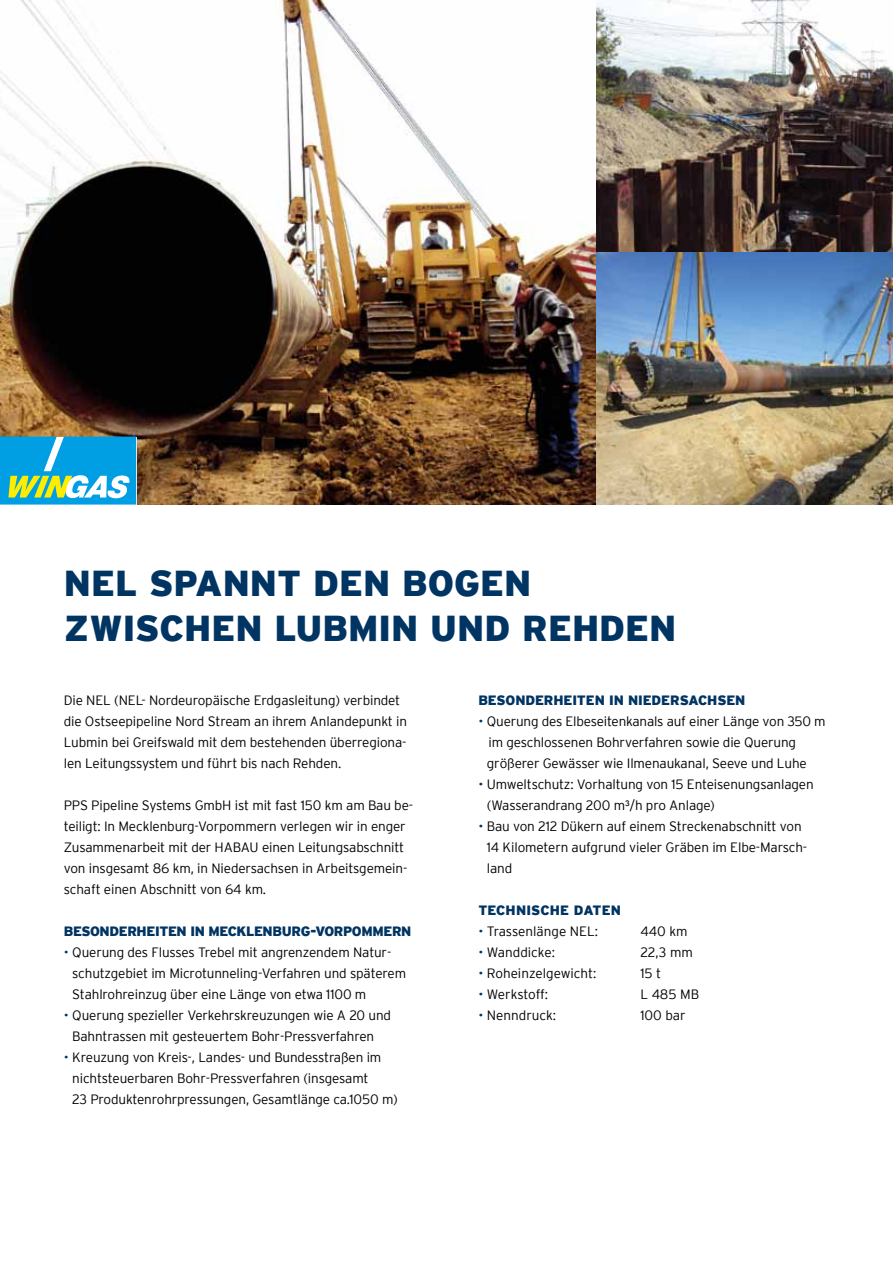
<style>
.page{position:relative;width:893px;height:1263px;background:#fff}
.page>*{position:absolute;margin:0;border:0;box-sizing:border-box;transform-origin:0 0}
.t1{font:900 36px/45px "Interstate";color:#003462}
.t2{font:300 13.5px/21px "Interstate";letter-spacing:-.01em;color:#000}
.t3{font:900 13.5px "Interstate";letter-spacing:-.025em;color:#003462}
.t4{font:900 13.5px "Interstate";letter-spacing:.01em;color:#003462}
.s1{color:#003462}
.s2{font-family:"VAG Rounded Std";font-weight:100}
</style>
<div class="page">
<img style="left:0;top:0;width:893px;height:504px">
<svg style="left:0;top:437px;width:136px;height:67px;background:#38b2d0"></svg>
<h1 class="t1" style="left:64px;top:560px;width:614px;text-indent:85px">SPANNT DEN BOGEN<br>ZWISCHEN LUBMIN UND REHDEN</h1>
<h1 class="t1" style="left:64px;top:560px;width:25px">NEL</h1>
<p class="t2" style="left:64px;top:690px;width:345px">Die NEL (NEL- Nordeuropäische Erdgasleitung) verbindet die Ostseepipeline Nord Stream an ihrem Anlandepunkt in Lubmin bei Greifswald mit dem bestehenden überregiona&shy;len Leitungssystem und führt bis nach Rehden.</p>
<p class="t2" style="left:64px;top:795px;width:351px">PPS Pipeline Systems GmbH ist mit fast 150 km am Bau be&shy;teiligt: In Mecklenburg-Vorpommern verlegen wir in enger Zusammenarbeit mit der HABAU einen Leitungsabschnitt von insgesamt 86 km, in Niedersachsen in Arbeitsgemein&shy;schaft einen Abschnitt von 64 km.</p>
<p class="t3" style="left:64px;top:924px;width:349px">BESONDERHEITEN IN MECKLENBURG-VORPOMMERN</p>
<p class="t2" style="left:72px;top:942px;width:335px;text-indent:-9px"><span class="s1">•</span> Querung des Flusses Trebel mit angrenzendem Natur&shy;schutzgebiet im Microtunneling-Verfahren und späterem<br>Stahlrohreinzug über eine Länge von etwa 1100 m</p>
<p class="t2" style="left:72px;top:1005px;width:320px;text-indent:-9px"><span class="s1">•</span> Querung spezieller Verkehrskreuzungen wie A 20 und<br>Bahntrassen mit gesteuertem Bohr-Pressverfahren</p>
<p class="t2" style="left:72px;top:1047px;width:327px;text-indent:-9px"><span class="s1">•</span> Kreuzung von Kreis-, Landes- und Bundesstraßen im nichtsteuerbaren Bohr-Pressverfahren (insgesamt<br>23 Produktenrohrpressungen, Gesamtlänge ca.1050 m)</p>
<p class="t3" style="left:478px;top:693px;width:269px">BESONDERHEITEN IN NIEDERSACHSEN</p>
<p class="t2" style="left:487px;top:711px;width:340px;text-indent:-9px"><span class="s1">•</span> Querung des Elbeseitenkanals auf einer Länge von 350 m im geschlossenen Bohrverfahren sowie die Querung größerer Gewässer wie Ilmenaukanal, Seeve und Luhe</p>
<p class="t2" style="left:487px;top:774px;width:328px;text-indent:-9px"><span class="s1">•</span> Umweltschutz: Vorhaltung von 15 Enteisenungsanlagen (Wasserandrang 200 m<span class="s2">³</span>/h pro Anlage)</p>
<p class="t2" style="left:487px;top:816px;width:322px;text-indent:-9px"><span class="s1">•</span> Bau von 212 Dükern auf einem Streckenabschnitt von<br>14 Kilometern aufgrund vieler Gräben im Elbe-Marsch&shy;land</p>
<p class="t4" style="left:478px;top:903px;width:144px">TECHNISCHE DATEN</p>
<p class="t2" style="left:478px;top:921px;width:121px"><span class="s1">•</span> Trassenlänge NEL:</p>
<p class="t2" style="left:640px;top:921px;width:49px">440 km</p>
<p class="t2" style="left:478px;top:942px;width:78px"><span class="s1">•</span> Wanddicke:</p>
<p class="t2" style="left:640px;top:942px;width:54px">22,3 mm</p>
<p class="t2" style="left:478px;top:963px;width:120px"><span class="s1">•</span> Roheinzelgewicht:</p>
<p class="t2" style="left:640px;top:963px;width:22px">15 t</p>
<p class="t2" style="left:478px;top:984px;width:71px"><span class="s1">•</span> Werkstoff:</p>
<p class="t2" style="left:640px;top:984px;width:60px">L 485 MB</p>
<p class="t2" style="left:478px;top:1005px;width:79px"><span class="s1">•</span> Nenndruck:</p>
<p class="t2" style="left:640px;top:1005px;width:47px">100 bar</p>
</div>
